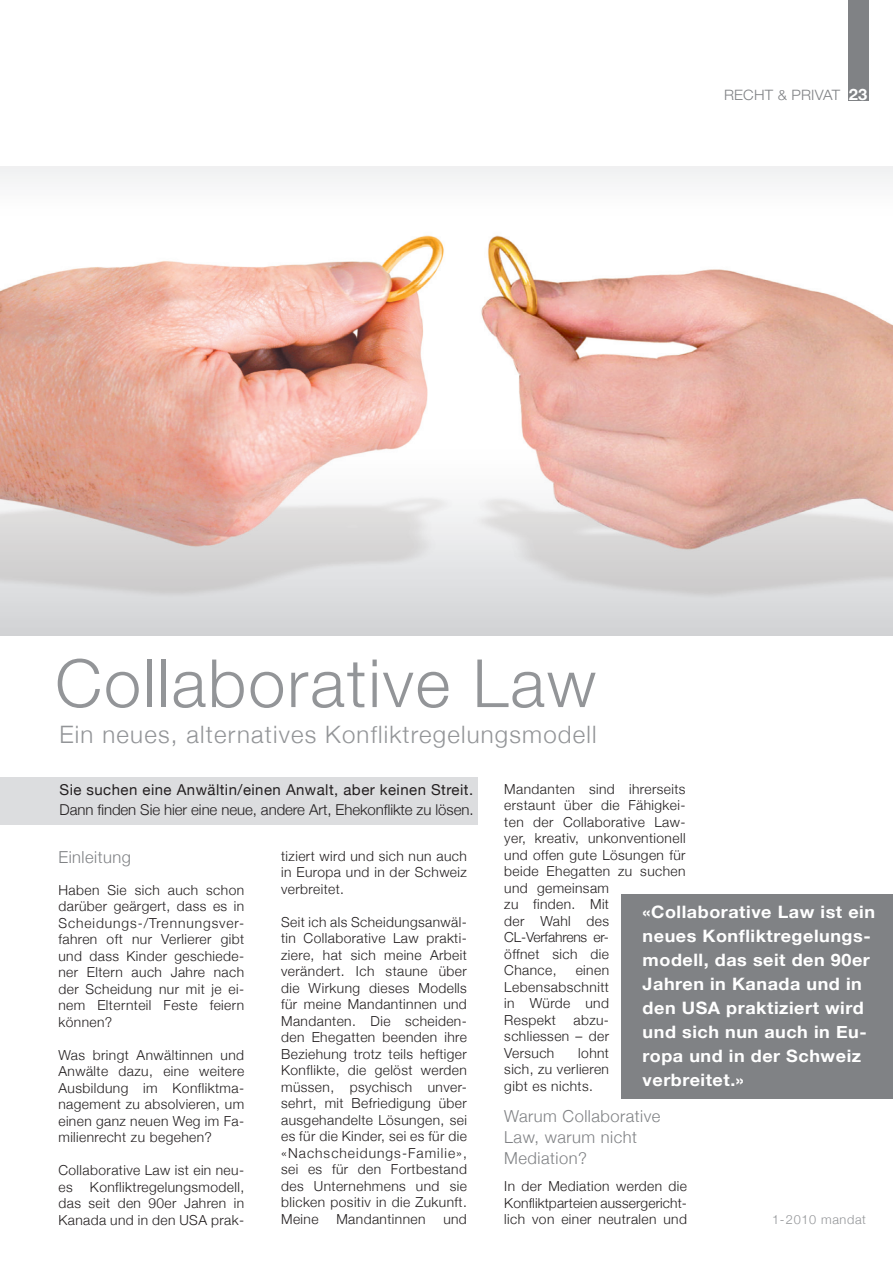
<style>
.page{position:relative;width:893px;height:1263px;background:#fff}
.page>*{position:absolute;margin:0;border:0;box-sizing:border-box;transform-origin:0 0}
.t1{font:300 66.6px "Helvetica Neue";letter-spacing:.03em;color:#939598}
.t2{font:300 24px "Helvetica Neue";letter-spacing:.05em;color:#939598}
.t3{font:700 17.1px/24px "Helvetica Neue";letter-spacing:.03em;color:#fff;scale:1.05 1}
.t4{font:300 16.5px/21px "Helvetica Neue";letter-spacing:.03em;color:#808285}
.t5{font:300 15px "Helvetica Neue";letter-spacing:-.005em;color:#231f20}
.t6{font:15px "Helvetica Neue";letter-spacing:.03em;color:#231f20}
.t7{font:300 14.25px "Helvetica Neue";letter-spacing:.015em;color:#808285;scale:1.05 1}
.t8{font:300 13.8px/16.5px "Helvetica Neue";letter-spacing:.03em;color:#231f20;text-align:justify}
.t9{font:300 12.6px "Helvetica Neue";letter-spacing:.05em;color:#939598}
.s1{font-weight:700;font-size:15.6px;color:#fff}
</style>
<div class="page">
<div style="left:0;top:777px;width:477px;height:48px;background:#dcdddf"></div>
<div style="left:848px;top:0;width:20px;height:100px;background:#808285"></div>
<div style="left:621px;top:895px;width:272px;height:204px;background:#808285"></div>
<img style="left:0;top:166px;width:893px;height:470px">
<p class="t7" style="left:724px;top:86px;width:138px">RECHT &amp; PRIVAT <span class="s1">23</span></p>
<h1 class="t1" style="left:55px;top:643px;width:542px">Collaborative Law</h1>
<h2 class="t2" style="left:60px;top:720px;width:539px">Ein neues, alternatives Konfliktregelungsmodell</h2>
<p class="t6" style="left:60px;top:781px;width:415px">Sie suchen eine Anwältin/einen Anwalt, aber keinen Streit.</p>
<p class="t5" style="left:60px;top:800px;width:416px">Dann finden Sie hier eine neue, andere Art, Ehekonflikte zu lösen.</p>
<p class="t4" style="left:58px;top:846px;width:74px">Einleitung</p>
<p class="t8" style="left:58px;top:881px;width:187px">Haben Sie sich auch schon darüber geärgert, dass es in Scheidungs-/Trennungsver&shy;fahren oft nur Verlierer gibt und dass Kinder geschiede&shy;ner Eltern auch Jahre nach der Scheidung nur mit je ei&shy;nem Elternteil Feste feiern können?</p>
<p class="t8" style="left:58px;top:1046px;width:187px">Was bringt Anwältinnen und Anwälte dazu, eine weitere Ausbildung im Konfliktma&shy;nagement zu absolvieren, um einen ganz neuen Weg im Fa&shy;milienrecht zu begehen?</p>
<p class="t8" style="left:58px;top:1162px;width:187px">Collaborative Law ist ein neu&shy;es</p>
<p class="t8" style="left:58px;top:1178px;width:187px;text-indent:32px">Konfliktregelungsmodell, das seit den 90er Jahren in Kanada und in den USA prak-</p>
<p class="t8" style="left:281px;top:847px;width:187px">tiziert wird und sich nun auch in Europa und in der Schweiz verbreitet.</p>
<p class="t8" style="left:281px;top:913px;width:187px">Seit ich als Scheidungsanwäl&shy;tin Collaborative Law prakti&shy;ziere, hat sich meine Arbeit verändert. Ich staune über die Wirkung dieses Modells für meine Mandantinnen und Mandanten. Die scheiden&shy;den Ehegatten beenden ihre Beziehung trotz teils heftiger Konflikte, die gelöst werden müssen, psychisch unver&shy;sehrt, mit Befriedigung über ausgehandelte Lösungen, sei es für die Kinder, sei es für die «Nachscheidungs-Familie», sei es für den Fortbestand des Unternehmens und sie blicken positiv in die Zukunft.<br>Meine</p>
<p class="t8" style="left:336px;top:1210px;width:91px">Mandantinnen</p>
<p class="t8" style="left:443px;top:1210px;width:25px">und</p>
<p class="t8" style="left:504px;top:780px;width:183px;text-align:left">Mandanten sind ihrerseits erstaunt über die Fähigkei&shy;ten der Collaborative Law&shy;yer, kreativ, unkonventionell und offen gute Lösungen für beide Ehegatten zu suchen und gemeinsam<br>zu finden. Mit<br>der Wahl des<br>CL-Verfahrens er-<br>öffnet sich die<br>Chance,</p>
<p class="t3" style="left:643px;top:899px;width:223px">«Collaborative Law ist ein neues Konfliktregelungs&shy;modell, das seit den 90er<br>Jahren in Kanada und in den USA praktiziert wird und sich nun auch in Eu&shy;ropa und in der Schweiz verbreitet.»</p>
<p class="t8" style="left:504px;top:962px;width:106px;text-indent:71px">einen Lebensabschnitt in Würde und Respekt</p>
<p class="t8" style="left:504px;top:1011px;width:106px;text-indent:69px">abzu&shy;schliessen – der Versuch</p>
<p class="t8" style="left:504px;top:1044px;width:106px;text-indent:74px">lohnt sich, zu verlieren gibt es nichts.</p>
<p class="t4" style="left:504px;top:1105px;width:158px">Warum Collaborative<br>Law, warum nicht<br>Mediation?</p>
<p class="t8" style="left:504px;top:1178px;width:184px">In der Mediation werden die Konfliktparteien aussergericht&shy;lich von einer neutralen und</p>
<p class="t9" style="left:772px;top:1212px;width:95px">1-2010 mandat</p>
</div>
